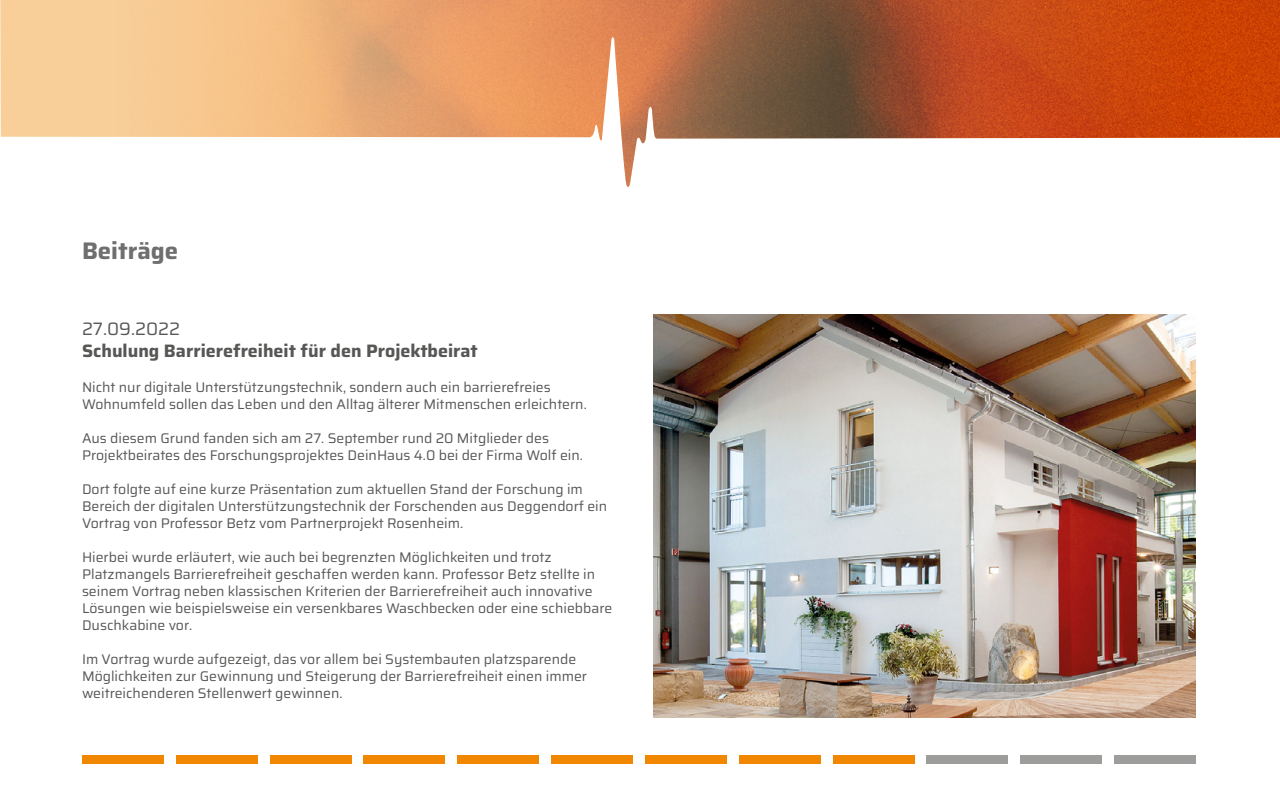
<style>
.page{position:relative;width:1280px;height:800px;background:#fff}
.page>*{position:absolute;margin:0;border:0;box-sizing:border-box;transform-origin:0 0}
.t1{font:700 24px "Saira";color:#706f6f}
.t2{font:700 18px "Saira";color:#575756}
.t3{font:18px "Saira";color:#575756}
.t4{font:14px/17px "Saira";color:#575756}
</style>
<div class="page">
<svg style="left:0;top:0;width:1280px;height:187px"></svg>
<img style="left:654px;top:315px;width:542px;height:403px">
<div style="left:82px;top:755px;width:82px;height:9px;background:#f18700"></div>
<div style="left:176px;top:755px;width:82px;height:9px;background:#f18700"></div>
<div style="left:270px;top:755px;width:81px;height:9px;background:#f18700"></div>
<div style="left:363px;top:755px;width:82px;height:9px;background:#f18700"></div>
<div style="left:457px;top:755px;width:82px;height:9px;background:#f18700"></div>
<div style="left:551px;top:755px;width:82px;height:9px;background:#f18700"></div>
<div style="left:645px;top:755px;width:82px;height:9px;background:#f18700"></div>
<div style="left:739px;top:755px;width:82px;height:9px;background:#f18700"></div>
<div style="left:833px;top:755px;width:81px;height:9px;background:#f18700"></div>
<div style="left:926px;top:755px;width:82px;height:9px;background:#9d9d9c"></div>
<div style="left:1020px;top:755px;width:82px;height:9px;background:#9d9d9c"></div>
<div style="left:1114px;top:755px;width:82px;height:9px;background:#9d9d9c"></div>
<h1 class="t1" style="left:82px;top:231px;width:98px">Beiträge</h1>
<p class="t3" style="left:82px;top:314px;width:100px">27.09.2022</p>
<p class="t2" style="left:82px;top:336px;width:397px">Schulung Barrierefreiheit für den Projektbeirat</p>
<p class="t4" style="left:82px;top:379px;width:506px">Nicht nur digitale Unterstützungstechnik, sondern auch ein barrierefreies<br>Wohnumfeld sollen das Leben und den Alltag älterer Mitmenschen erleichtern.</p>
<p class="t4" style="left:82px;top:430px;width:502px">Aus diesem Grund fanden sich am 27. September rund 20 Mitglieder des<br>Projektbeirates des Forschungsprojektes DeinHaus 4.0 bei der Firma Wolf ein.</p>
<p class="t4" style="left:82px;top:481px;width:527px">Dort folgte auf eine kurze Präsentation zum aktuellen Stand der Forschung im<br>Bereich der digitalen Unterstützungstechnik der Forschenden aus Deggendorf ein<br>Vortrag von Professor Betz vom Partnerprojekt Rosenheim.</p>
<p class="t4" style="left:82px;top:549px;width:532px">Hierbei wurde erläutert, wie auch bei begrenzten Möglichkeiten und trotz Platzmangels Barrierefreiheit geschaffen werden kann. Professor Betz stellte in seinem Vortrag neben klassischen Kriterien der Barrierefreiheit auch innovative Lösungen wie beispielsweise ein versenkbares Waschbecken oder eine schiebbare Duschkabine vor.</p>
<p class="t4" style="left:82px;top:651px;width:507px">Im Vortrag wurde aufgezeigt, das vor allem bei Systembauten platzsparende<br>Möglichkeiten zur Gewinnung und Steigerung der Barrierefreiheit einen immer weitreichenderen Stellenwert gewinnen.</p>
</div>
